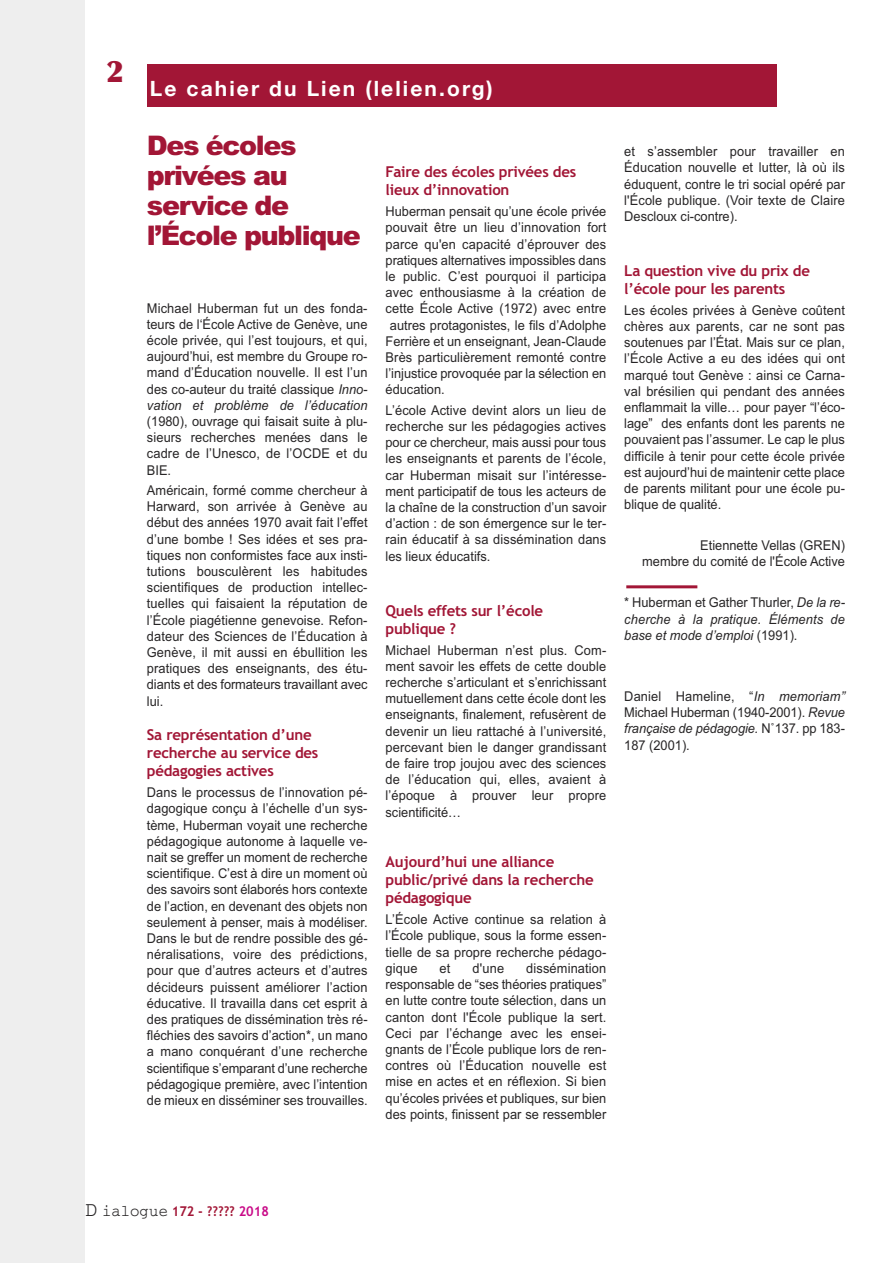
<style>
.page{position:relative;width:893px;height:1263px;background:#fff}
.page>*{position:absolute;margin:0;border:0;box-sizing:border-box;transform-origin:0 0}
.t1{font:900 30px "Optima";color:#a21636;scale:.95 1}
.t2{font:900 27px/30px "Arial";letter-spacing:-.05em;color:#a21636}
.t3{font:700 21px "Helvetica Neue";letter-spacing:.1em;color:#fff}
.t4{font:700 15px/18px "Trebuchet MS";letter-spacing:-.015em;color:#a21636}
.t5{font:13.5px/16.2px "Arial";color:#272526;text-align:justify;scale:.95 1}
.t6{font:italic 13.5px/16.2px "Arial";letter-spacing:.01em;color:#272526;text-align:justify;scale:.95 1}
.t7{font:700 13.5px "Trebuchet MS";color:#a21636;scale:.95 1}
.s1{font-style:italic}
.s2{font-style:normal}
.s3{font-family:"Courier";font-weight:400;font-size:21px;color:#272526}
.s4{font-family:"Courier";font-weight:400;font-size:16.5px;color:#272526}
.s5{color:#c90b88}
</style>
<div class="page">
<div style="left:147px;top:64px;width:629px;height:42px;background:#a21636"></div>
<div style="left:0;top:0;width:85px;height:1263px;background:#eee"></div>
<hr style="left:626px;top:585px;width:71px;height:3px;background:#a21636">
<h1 class="t1" style="left:107px;top:53px;width:19px">2</h1>
<h3 class="t3" style="left:150px;top:76px;width:344px">Le cahier du Lien (lelien.org)</h3>
<h2 class="t2" style="left:147px;top:131px;width:215px">Des écoles privées au service de l’École publique</h2>
<p class="t5" style="left:147px;top:300px;width:234px">Michael Huberman fut un des fonda&shy;teurs de l‘École Active de Genève, une école privée, qui l’est toujours, et qui, aujourd’hui, est membre du Groupe ro&shy;mand d’Éducation nouvelle. Il est l’un des co-auteur du traité classique <span class="s1">Inno&shy;vation et problème de l’éducation</span></p>
<p class="t5" style="left:147px;top:413px;width:234px">(1980), ouvrage qui faisait suite à plu&shy;sieurs recherches menées dans le cadre de l’Unesco, de l’OCDE et du BIE.</p>
<p class="t5" style="left:147px;top:482px;width:234px">Américain, formé comme chercheur à Harward, son arrivée à Genève au début des années 1970 avait fait l’effet d’une bombe ! Ses idées et ses pra&shy;tiques non conformistes face aux insti&shy;tutions bousculèrent les habitudes scientifiques de production intellec&shy;tuelles qui faisaient la réputation de l’École piagétienne genevoise. Refon&shy;dateur des Sciences de l’Éducation à Genève, il mit aussi en ébullition les pratiques des enseignants, des étu&shy;diants et des formateurs travaillant avec lui.</p>
<p class="t4" style="left:147px;top:726px;width:173px">Sa représentation d’une recherche au service des pédagogies actives</p>
<p class="t5" style="left:147px;top:784px;width:234px">Dans le processus de l’innovation pé&shy;dagogique conçu à l’échelle d’un sys&shy;tème, Huberman voyait une recherche pédagogique autonome à laquelle ve&shy;nait se greffer un moment de recherche scientifique. C’est à dire un moment où des savoirs sont élaborés hors contexte de l’action, en devenant des objets non seulement à penser, mais à modéliser.<br>Dans le but de rendre possible des gé&shy;néralisations, voire des prédictions, pour que d’autres acteurs et d’autres décideurs puissent améliorer l’action éducative. Il travailla dans cet esprit à des pratiques de dissémination très ré&shy;fléchies des savoirs d’action*, un mano a mano conquérant d’une recherche scientifique s’emparant d’une recherche pédagogique première, avec l’intention de mieux en disséminer ses trouvailles.</p>
<p class="t4" style="left:386px;top:163px;width:192px">Faire des écoles privées des lieux d’innovation</p>
<p class="t5" style="left:386px;top:203px;width:234px">Huberman pensait qu’une école privée</p>
<p class="t5" style="left:386px;top:220px;width:234px">pouvait être un lieu d’innovation fort</p>
<p class="t5" style="left:386px;top:236px;width:234px">parce qu'en capacité d’éprouver des</p>
<p class="t5" style="left:386px;top:252px;width:234px">pratiques alternatives impossibles dans</p>
<p class="t5" style="left:386px;top:268px;width:234px">le public. C’est pourquoi il participa</p>
<p class="t5" style="left:386px;top:284px;width:234px">avec enthousiasme à la création de</p>
<p class="t5" style="left:386px;top:301px;width:234px">cette École Active (1972) avec entre</p>
<p class="t5" style="left:390px;top:317px;width:229px">autres protagonistes, le fils d’Adolphe</p>
<p class="t5" style="left:386px;top:333px;width:234px">Ferrière et un enseignant, Jean-Claude</p>
<p class="t5" style="left:386px;top:349px;width:234px">Brès particulièrement remonté contre</p>
<p class="t5" style="left:386px;top:365px;width:234px">l’injustice provoquée par la sélection en</p>
<p class="t5" style="left:386px;top:382px;width:64px">éducation.</p>
<p class="t5" style="left:386px;top:402px;width:234px">L’école Active devint alors un lieu de recherche sur les pédagogies actives pour ce chercheur, mais aussi pour tous les enseignants et parents de l’école, car Huberman misait sur l’intéresse&shy;ment participatif de tous les acteurs de la chaîne de la construction d’un savoir d’action : de son émergence sur le ter&shy;rain éducatif à sa dissémination dans les lieux éducatifs.</p>
<p class="t4" style="left:386px;top:601px;width:159px">Quels effets sur l’école publique ?</p>
<p class="t5" style="left:386px;top:642px;width:234px">Michael Huberman n’est plus. Com&shy;ment savoir les effets de cette double recherche s’articulant et s’enrichissant mutuellement dans cette école dont les enseignants, finalement, refusèrent de devenir un lieu rattaché à l’université, percevant bien le danger grandissant de faire trop joujou avec des sciences de l’éducation qui, elles, avaient à l’époque à prouver leur propre scientificité…</p>
<p class="t4" style="left:386px;top:853px;width:210px">Aujourd’hui une alliance public/privé dans la recherche pédagogique</p>
<p class="t5" style="left:386px;top:911px;width:234px">L’École Active continue sa relation à l’École publique, sous la forme essen&shy;tielle de sa propre recherche pédago&shy;gique</p>
<p class="t5" style="left:386px;top:960px;width:234px;text-indent:141px">dissémination responsable de “ses théories pratiques” en lutte contre toute sélection, dans un canton dont l'École publique la sert.<br>Ceci par l’échange avec les ensei&shy;gnants de l’École publique lors de ren&shy;contres où l’Éducation nouvelle est mise en actes et en réflexion. Si bien qu’écoles privées et publiques, sur bien des points, finissent par se ressembler</p>
<p class="t5" style="left:440px;top:960px;width:13px">et</p>
<p class="t5" style="left:473px;top:960px;width:35px">d'une</p>
<p class="t5" style="left:624px;top:143px;width:234px">et s’assembler pour travailler en Éducation nouvelle et lutter, là où ils éduquent, contre le tri social opéré par l'École publique. (Voir texte de Claire Descloux ci-contre).</p>
<p class="t4" style="left:624px;top:262px;width:187px">La question vive du prix de l’école pour les parents</p>
<p class="t5" style="left:624px;top:302px;width:234px">Les écoles privées à Genève coûtent chères aux parents, car ne sont pas soutenues par l’État. Mais sur ce plan, l’École Active a eu des idées qui ont marqué tout Genève : ainsi ce Carna&shy;val brésilien qui pendant des années enflammait la ville… pour payer “l’éco&shy;lage” des enfants dont les parents ne pouvaient pas l’assumer. Le cap le plus difficile à tenir pour cette école privée est aujourd’hui de maintenir cette place de parents militant pour une école pu&shy;blique de qualité.</p>
<p class="t5" style="left:642px;top:537px;width:215px;text-align:right">Etiennette Vellas (GREN)<br>membre du comité de l'École Active</p>
<p class="t6" style="left:624px;top:594px;width:234px"><span class="s2">* Huberman et Gather Thurler,</span> De la re&shy;cherche à la pratique. Éléments de base et mode d’emploi <span class="s2">(1991).</span></p>
<p class="t5" style="left:624px;top:688px;width:234px">Daniel Hameline, “<span class="s1">In memoriam” </span>Michael Huberman (1940-2001). <span class="s1">Revue française de pédagogie.</span> N˚137. pp 183- 187 (2001).</p>
<p class="t7" style="left:85px;top:1203px;width:195px"><span class="s3">D</span> <span class="s4">ialogue</span> 172 - ????? <span class="s5">2018</span></p>
</div>
